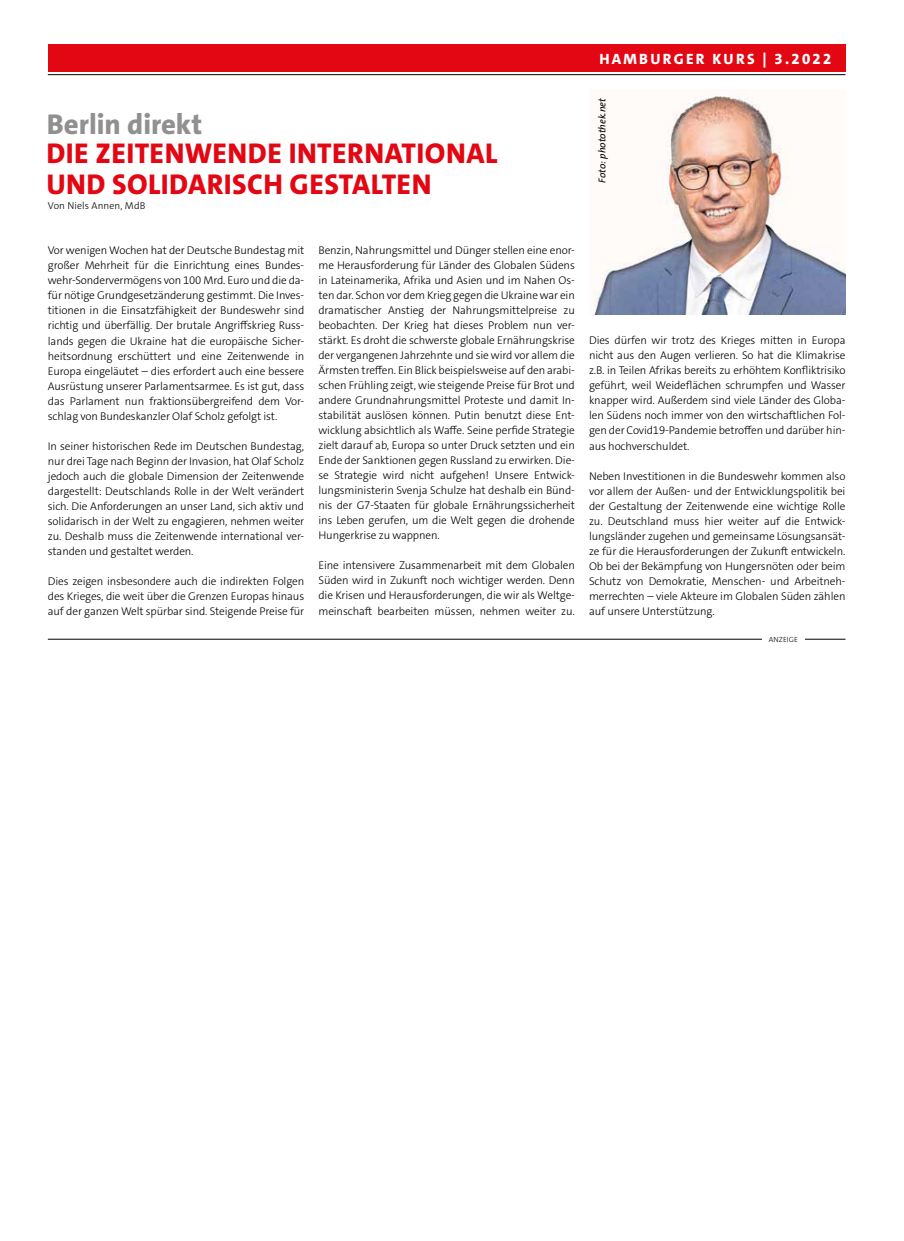
<style>
.page{position:relative;width:904px;height:1241px;background:#fff}
.page>*{position:absolute;margin:0;border:0;box-sizing:border-box;transform-origin:0 0}
.t1{font:800 28.75px/31.2px "SPD The Sans";letter-spacing:.015em;color:#e30613}
.t2{font:800 28.75px "SPD The Sans";color:#909090}
.t3{font:800 15px "SPD The Sans";letter-spacing:.15em;color:#fff}
.t4{font:300 11.25px/15px "SPD The Sans";letter-spacing:-.01em;color:#000;text-align:justify}
.t5{font:italic 10px "SPD The Sans";color:#000}
.t6{font:300 10px "SPD The Sans";letter-spacing:.01em;color:#000}
.t7{font:300 7.5px "SPD The Sans";letter-spacing:.005em;color:#000}
</style>
<div class="page">
<div style="left:48px;top:44px;width:797px;height:28px;background:#e30613"></div>
<hr style="left:48px;top:74px;width:797px;height:1px;background:#000">
<hr style="left:48px;top:639px;width:797px;height:1px;background:#000">
<div style="left:762px;top:630px;width:42px;height:18px;background:#fff"></div>
<img style="left:594px;top:89px;width:251px;height:225px">
<h1 class="t2" style="left:47px;top:106px;width:157px">Berlin direkt</h1>
<h1 class="t1" style="left:46px;top:138px;width:452px">DIE ZEITENWENDE INTERNATIONAL<br>UND SOLIDARISCH GESTALTEN</h1>
<p class="t6" style="left:48px;top:199px;width:99px">Von Niels Annen, MdB</p>
<p class="t4" style="left:48px;top:243px;width:258px">Vor wenigen Wochen hat der Deutsche Bundestag mit großer Mehrheit für die Einrichtung eines Bundes&shy;wehr-Sondervermögens von 100 Mrd. Euro und die da&shy;für nötige Grundgesetzänderung gestimmt. Die Inves&shy;titionen in die Einsatzfähigkeit der Bundeswehr sind richtig und überfällig. Der brutale Angriffskrieg Russ&shy;lands gegen die Ukraine hat die europäische Sicher&shy;heitsordnung erschüttert und eine Zeitenwende in Europa eingeläutet – dies erfordert auch eine bessere Ausrüstung unserer Parlamentsarmee. Es ist gut, dass das Parlament nun fraktionsübergreifend dem Vor&shy;schlag von Bundeskanzler Olaf Scholz gefolgt ist.</p>
<p class="t4" style="left:48px;top:438px;width:258px">In seiner historischen Rede im Deutschen Bundestag, nur drei Tage nach Beginn der Invasion, hat Olaf Scholz jedoch auch die globale Dimension der Zeitenwende dargestellt: Deutschlands Rolle in der Welt verändert sich. Die Anforderungen an unser Land, sich aktiv und solidarisch in der Welt zu engagieren, nehmen weiter zu. Deshalb muss die Zeitenwende international ver&shy;standen und gestaltet werden.</p>
<p class="t4" style="left:48px;top:573px;width:258px">Dies zeigen insbesondere auch die indirekten Folgen des Krieges, die weit über die Grenzen Europas hinaus auf der ganzen Welt spürbar sind. Steigende Preise für</p>
<p class="t4" style="left:318px;top:243px;width:258px">Benzin, Nahrungsmittel und Dünger stellen eine enor&shy;me Herausforderung für Länder des Globalen Südens in Lateinamerika, Afrika und Asien und im Nahen Os&shy;ten dar. Schon vor dem Krieg gegen die Ukraine war ein dramatischer Anstieg der Nahrungsmittelpreise zu beobachten. Der Krieg hat dieses Problem nun ver&shy;stärkt. Es droht die schwerste globale Ernährungskrise der vergangenen Jahrzehnte und sie wird vor allem die Ärmsten treffen. Ein Blick beispielsweise auf den arabi&shy;schen Frühling zeigt, wie steigende Preise für Brot und andere Grundnahrungsmittel Proteste und damit In&shy;stabilität auslösen können. Putin benutzt diese Ent&shy;wicklung absichtlich als Waffe. Seine perfide Strategie zielt darauf ab, Europa so unter Druck setzten und ein Ende der Sanktionen gegen Russland zu erwirken. Die&shy;se Strategie wird nicht aufgehen! Unsere Entwick&shy;lungsministerin Svenja Schulze hat deshalb ein Bünd&shy;nis der G7-Staaten für globale Ernährungssicherheit ins Leben gerufen, um die Welt gegen die drohende Hungerkrise zu wappnen.</p>
<p class="t4" style="left:318px;top:558px;width:258px">Eine intensivere Zusammenarbeit mit dem Globalen Süden wird in Zukunft noch wichtiger werden. Denn die Krisen und Herausforderungen, die wir als Weltge&shy;meinschaft bearbeiten müssen, nehmen weiter zu.</p>
<h2 class="t3" style="left:599px;top:49px;width:233px">HAMBURGER KURS | 3.2022</h2>
<p class="t5" style="left:595px;top:182px;width:86px;rotate:-90deg">Foto: photothek.net</p>
<p class="t4" style="left:589px;top:333px;width:258px">Dies dürfen wir trotz des Krieges mitten in Europa nicht aus den Augen verlieren. So hat die Klimakrise z.B. in Teilen Afrikas bereits zu erhöhtem Konfliktrisiko geführt, weil Weideflächen schrumpfen und Wasser knapper wird. Außerdem sind viele Länder des Globa&shy;len Südens noch immer von den wirtschaftlichen Fol&shy;gen der Covid19-Pandemie betroffen und darüber hin&shy;aus hochverschuldet.</p>
<p class="t4" style="left:589px;top:468px;width:258px">Neben Investitionen in die Bundeswehr kommen also vor allem der Außen- und der Entwicklungspolitik bei der Gestaltung der Zeitenwende eine wichtige Rolle zu. Deutschland muss hier weiter auf die Entwick&shy;lungsländer zugehen und gemeinsame Lösungsansät&shy;ze für die Herausforderungen der Zukunft entwickeln.<br>Ob bei der Bekämpfung von Hungersnöten oder beim Schutz von Demokratie, Menschen- und Arbeitneh&shy;merrechten – viele Akteure im Globalen Süden zählen auf unsere Unterstützung.</p>
<p class="t7" style="left:769px;top:634px;width:31px">ANZEIGE</p>
</div>
